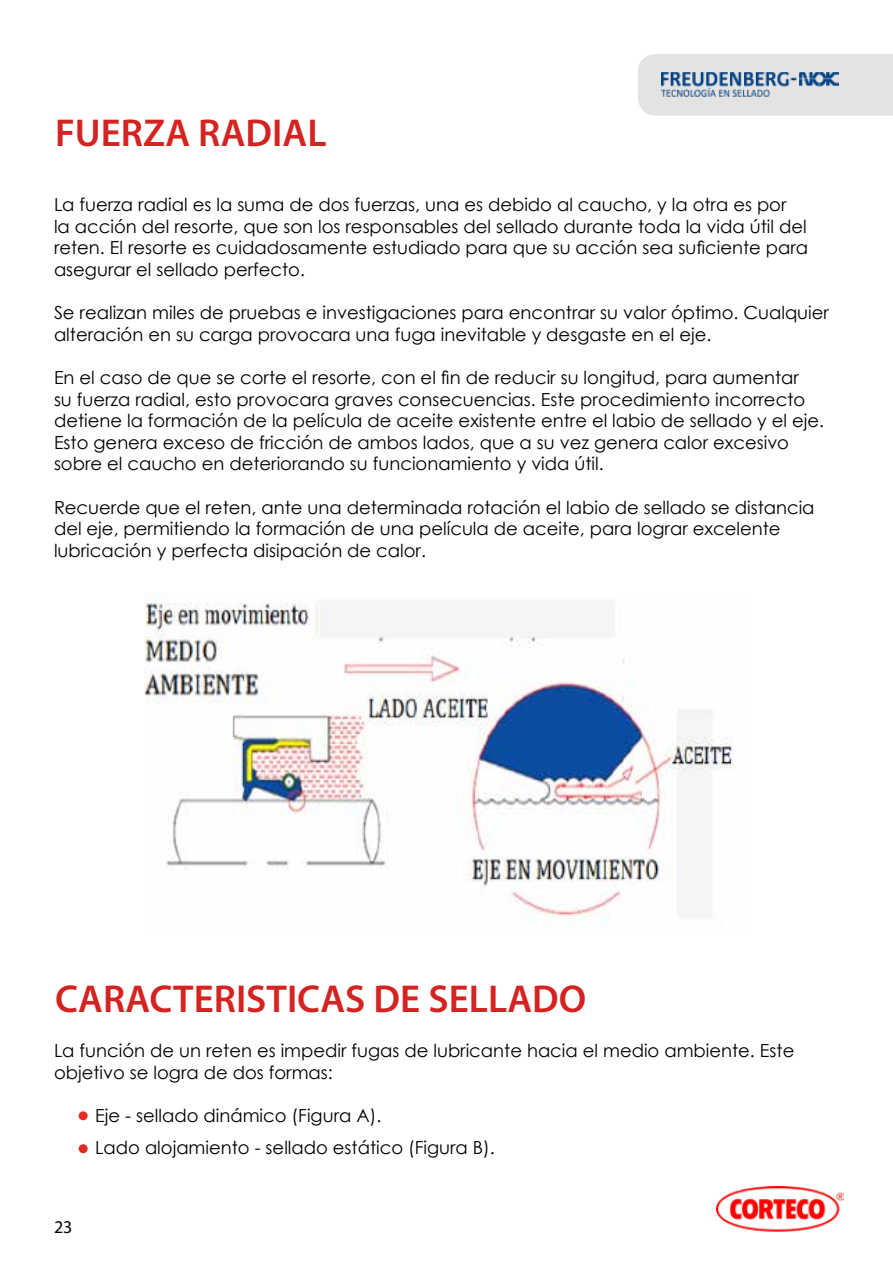
<style>
.page{position:relative;width:893px;height:1263px;background:#fff}
.page>*{position:absolute;margin:0;border:0;box-sizing:border-box;transform-origin:0 0}
.t1{font:600 39px "Myriad Pro";color:#d42320}
.t2{font:18px/21.6px "Century Gothic";color:#000}
.t3{font:18px "Myriad Pro";color:#000}
</style>
<div class="page">
<img style="left:716px;top:1186px;width:128px;height:45px">
<div style="left:638px;top:54px;width:255px;height:62px;background:#e3e3e3"></div>
<img style="left:661px;top:72px;width:178px;height:26px">
<img style="left:145px;top:593px;width:589px;height:326px">
<div style="left:79px;top:1111px;width:9px;height:9px;background:#e62a23;border-radius:50%"></div>
<div style="left:79px;top:1144px;width:9px;height:9px;background:#e62a23;border-radius:50%"></div>
<h1 class="t1" style="left:55px;top:108px;width:273px">FUERZA RADIAL</h1>
<p class="t2" style="left:54px;top:194px;width:756px">La fuerza radial es la suma de dos fuerzas, una es debido al caucho, y la otra es por<br>la acción del resorte, que son los responsables del sellado durante toda la vida útil del reten. El resorte es cuidadosamente estudiado para que su acción sea suficiente para asegurar el sellado perfecto.</p>
<p class="t2" style="left:54px;top:302px;width:776px">Se realizan miles de pruebas e investigaciones para encontrar su valor óptimo. Cualquier alteración en su carga provocara una fuga inevitable y desgaste en el eje.</p>
<p class="t2" style="left:54px;top:366px;width:772px">En el caso de que se corte el resorte, con el fin de reducir su longitud, para aumentar<br>su fuerza radial, esto provocara graves consecuencias. Este procedimiento incorrecto detiene la formación de la película de aceite existente entre el labio de sellado y el eje.<br>Esto genera exceso de fricción de ambos lados, que a su vez genera calor excesivo sobre el caucho en deteriorando su funcionamiento y vida útil.</p>
<p class="t2" style="left:54px;top:496px;width:762px">Recuerde que el reten, ante una determinada rotación el labio de sellado se distancia del eje, permitiendo la formación de una película de aceite, para lograr excelente lubricación y perfecta disipación de calor.</p>
<h1 class="t1" style="left:55px;top:974px;width:533px">CARACTERISTICAS DE SELLADO</h1>
<p class="t2" style="left:54px;top:1040px;width:742px">La función de un reten es impedir fugas de lubricante hacia el medio ambiente. Este objetivo se logra de dos formas:</p>
<p class="t2" style="left:95px;top:1099px;width:401px;line-height:32px">Eje - sellado dinámico (Figura A).<br>Lado alojamiento - sellado estático (Figura B).</p>
<p class="t3" style="left:54px;top:1215px;width:20px">23</p>
</div>
